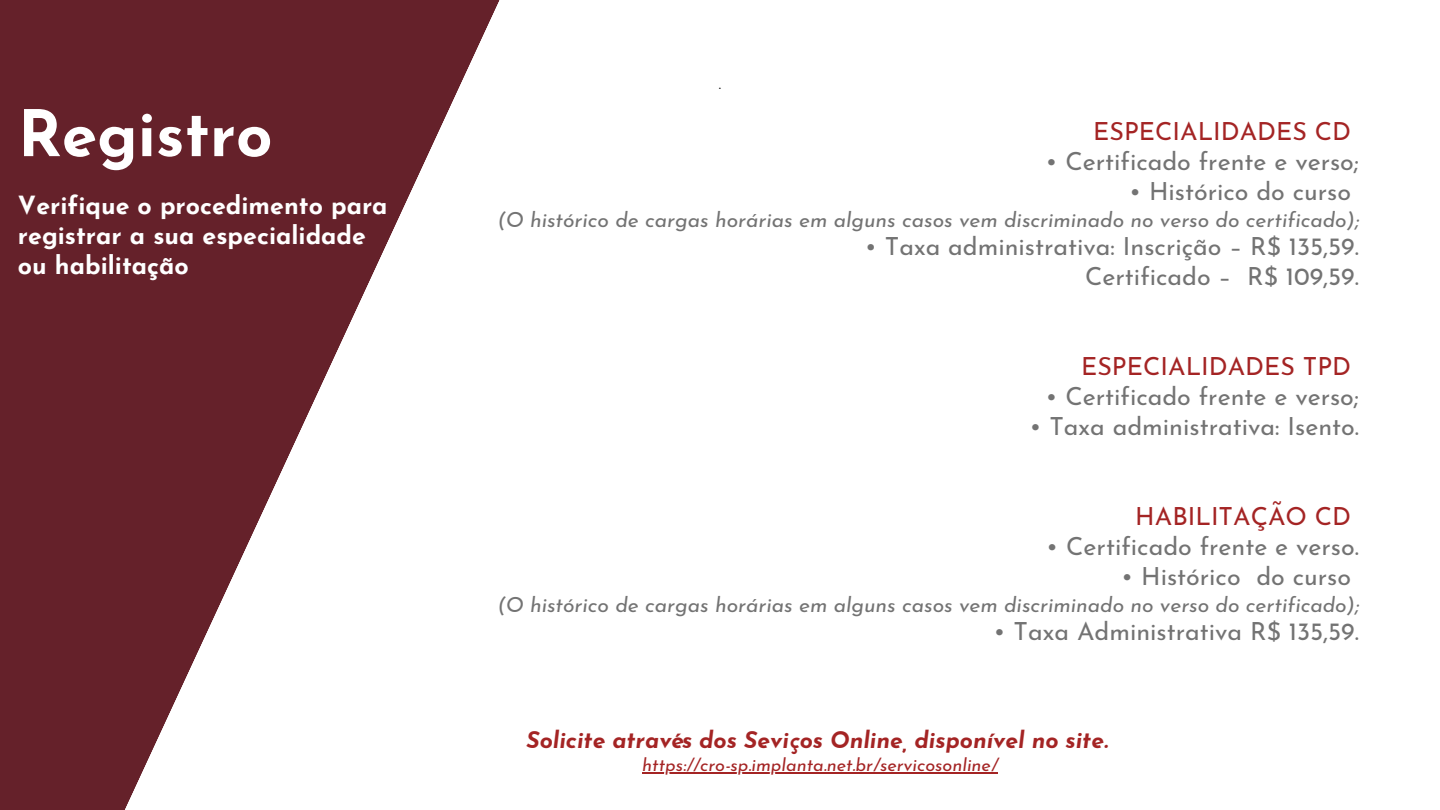
<style>
.page{position:relative;width:1440px;height:810px;background:#fff}
.page>*{position:absolute;margin:0;border:0;box-sizing:border-box;transform-origin:0 0}
.t1{font:700 64px "Josefin Sans";color:#fff}
.t2{font:25px/30px "Josefin Sans";color:#737373;text-align:right}
.t3{font:700 25px/30px "Josefin Sans";color:#fff}
.t4{font:25px "Josefin Sans";color:#a42424}
.t5{font:italic 700 23px "Josefin Sans";color:#a42424}
.t6{font:italic 21px "Josefin Sans";color:#737373}
.t7{font:italic 18px "Josefin Sans";color:#a42424}
.t8{font:700 10px "Josefin Sans";color:#000}
</style>
<div class="page">
<svg style="left:0;top:0;width:500px;height:810px;fill:#65212a"></svg>
<hr style="left:642px;top:773px;width:356px;height:1px;background:#a42424">
<h1 class="t1" style="left:18px;top:108px;width:256px">Registro</h1>
<p class="t3" style="left:18px;top:193px;width:371px">Verifique o procedimento para registrar a sua especialidade ou habilitação</p>
<p class="t8" style="left:719px;top:81px;width:3px">.</p>
<p class="t4" style="left:1093px;top:122px;width:259px">ESPECIALIDADES CD</p>
<p class="t2" style="left:1045px;top:149px;width:315px">• Certificado frente e verso;</p>
<p class="t2" style="left:1129px;top:179px;width:224px">• Histórico do curso</p>
<p class="t6" style="left:498px;top:212px;width:863px">(O histórico de cargas horárias em alguns casos vem discriminado no verso do certificado);</p>
<p class="t2" style="left:865px;top:234px;width:496px">• Taxa administrativa: Inscrição – R$ 135,59.<br>Certificado – R$ 109,59.</p>
<p class="t4" style="left:1081px;top:356px;width:271px">ESPECIALIDADES TPD</p>
<p class="t2" style="left:1045px;top:384px;width:315px">• Certificado frente e verso;</p>
<p class="t2" style="left:1029px;top:414px;width:331px">• Taxa administrativa: Isento.</p>
<p class="t4" style="left:1135px;top:506px;width:217px">HABILITAÇÃO CD</p>
<p class="t2" style="left:1046px;top:534px;width:314px">• Certificado frente e verso.</p>
<p class="t2" style="left:1121px;top:564px;width:231px">• Histórico do curso</p>
<p class="t6" style="left:498px;top:596px;width:863px">(O histórico de cargas horárias em alguns casos vem discriminado no verso do certificado);</p>
<p class="t2" style="left:994px;top:619px;width:367px">• Taxa Administrativa R$ 135,59.</p>
<p class="t5" style="left:526px;top:731px;width:583px">Solicite através dos Seviços Online, disponível no site.</p>
<p class="t7" style="left:642px;top:758px;width:357px">https://cro-sp.implanta.net.br/servicosonline/</p>
</div>
